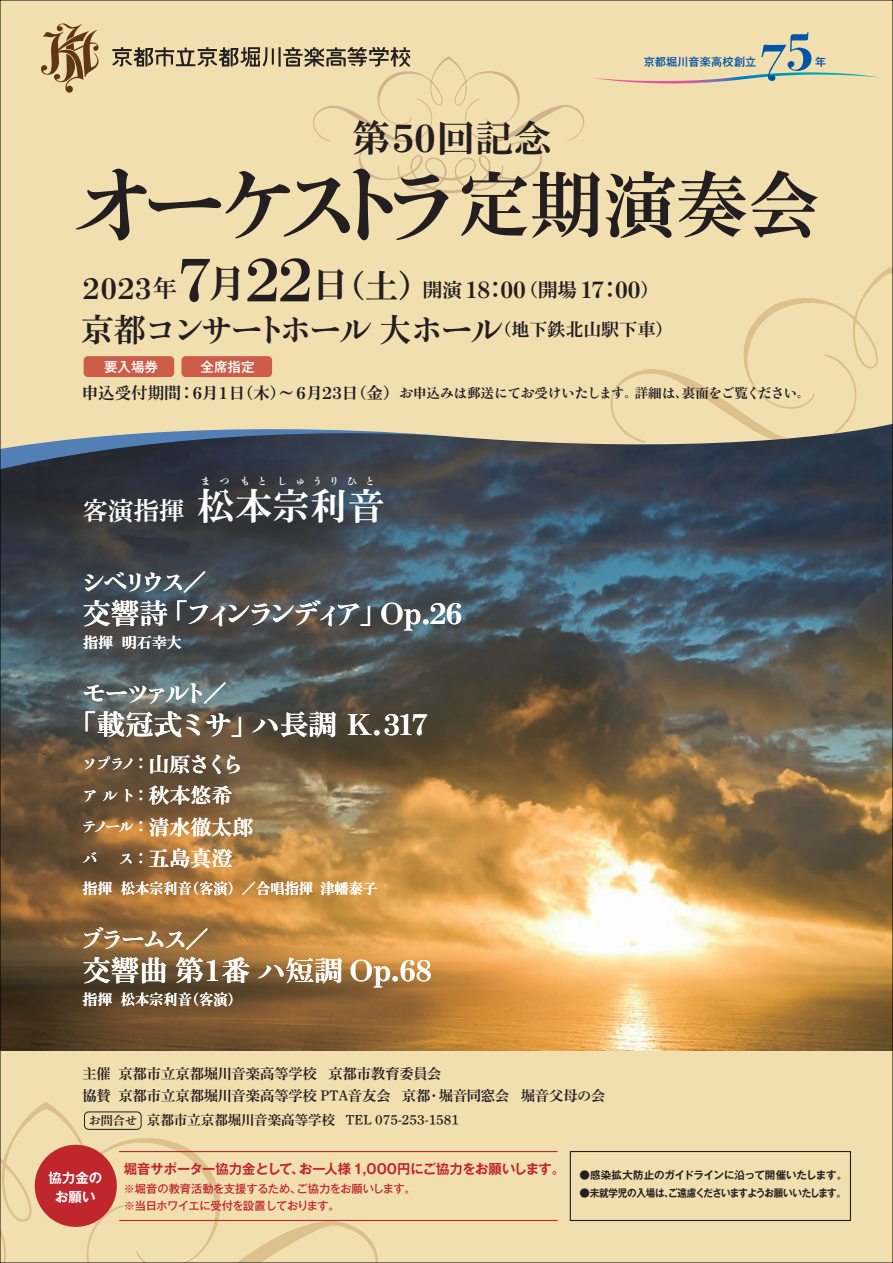
<style>
.page{position:relative;width:893px;height:1263px;background:#fff}
.page>*{position:absolute;margin:0;border:0;box-sizing:border-box;transform-origin:0 0}
.t1{font:85.5px "Ro H Min Sink Std XB";letter-spacing:-.28em;color:#231f20}
.t2{font:700 55.5px "Bodoni Svty Two OSITCTT";color:#0154a6}
.t3{font:37.5px "Ro H Min Sink Std XB";color:#fff}
.t4{font:37.5px "Ro H Min Sink Std XB";letter-spacing:.04em;color:#231f20}
.t5{font:33px "Ro H Min Sink Std XB";letter-spacing:-.07em;color:#231f20}
.t6{font:28.5px "Ro H Min Sink Std XB";color:#fff}
.t7{font:28.5px "Ro H Min Sink Std XB";letter-spacing:-.195em;color:#fff}
.t8{font:28.5px "Ro H Min Sink Std XB";color:#231f20}
.t9{font:24px "Ro H Min Sink Std XB";letter-spacing:-.145em;color:#fff}
.t10{font:22.5px "Ro H Min Sink Std XB";color:#231f20}
.t11{font:21px "Ro H Min Sink Std XB";color:#fff}
.t12{font:15px "Ro H Min Sink Std XB";color:#fff}
.t13{font:15px/31.5px "Ro H Min Sink Std XB";letter-spacing:-.095em;color:#fff}
.t14{font:14.25px/22.5px "Shuei Min Pro B";color:#231f20}
.t15{font:13.5px "Ro H Min Sink Std XB";letter-spacing:-.005em;color:#231f20}
.t16{font:700 13.5px "Gothic MB101 Pr 6 N De";color:#c0262d}
.t17{font:13.5px "Shuei Min Pro B";color:#231f20}
.t18{font:500 13.5px "Gothic MB101 Pr 6 N";color:#fff}
.t19{font:700 13.5px/19.5px "Gothic MB101 Pr 6 N De";color:#fff;text-align:center}
.t20{font:500 11.25px/16.5px "Gothic MB101 Pr 6 N";letter-spacing:-.03em;color:#c0262d}
.t21{font:500 11.1px "Gothic MB101 Pr 6 N";letter-spacing:.015em;color:#0154a6}
.t22{font:700 10.5px "Gothic MB101 Pr 6 N De";letter-spacing:-.025em;color:#231f20}
.t23{font:10.5px "Shuei Shogo M Std H";letter-spacing:.7em;color:#fff}
.s1{font-size:72px}
.s2{font-size:58.5px}
.s3{font-size:39px}
.s4{font-size:36.6px}
.s5{font-size:33px}
.s6{font-size:19.5px}
.s7{font-size:24px}
.s8{font-size:16.5px}
.s9{font-size:25.5px}
.s10{font-size:21px}
.s11{font-size:15px}
.s12{font-size:12px}
</style>
<div class="page">
<img style="left:2px;top:472px;width:889px;height:580px">
<svg style="left:2px;top:456px;width:889px;height:16px;background:#333b49"></svg>
<div style="left:0;top:1052px;width:893px;height:211px;background:#f2dfb0"></div>
<div style="left:2px;top:2px;width:889px;height:454px;background:#f2dfb0"></div>
<svg style="left:2px;top:1102px;width:386px;height:159px"></svg>
<svg style="left:608px;top:267px;width:283px;height:177px;background:#ead8aa"></svg>
<svg style="left:40px;top:23px;width:59px;height:70px;background:#c0a579"></svg>
<div style="left:84px;top:356px;width:90px;height:21px;background:#cc5e49;border-radius:4px"></div>
<div style="left:182px;top:356px;width:90px;height:21px;background:#cc5e49;border-radius:4px"></div>
<div style="left:84px;top:1112px;width:57px;height:17px;border:1px solid #231f20;border-radius:4px"></div>
<hr style="left:119px;top:1151px;width:438px;height:1px;background:#c0262d">
<hr style="left:119px;top:1220px;width:438px;height:1px;background:#c0262d">
<div style="left:570px;top:1151px;width:281px;height:70px;border:1px solid #231f20"></div>
<div style="left:35px;top:1145px;width:82px;height:82px;background:#c0262d;border-radius:50%"></div>
<svg style="left:112px;top:47px;width:769px;height:147px;background:#ecd9ac"></svg>
<h2 class="t2" style="left:760px;top:12px;width:53px">75</h2>
<p class="t21" style="left:644px;top:52px;width:114px">京都堀川音楽高校創立</p>
<p class="t21" style="left:815px;top:52px;width:13px">年</p>
<h3 class="t4" style="left:352px;top:115px;width:200px">第50回記念</h3>
<h1 class="t1" style="left:72px;top:151px;width:750px">オーケストラ<span class="s1">定期演奏会</span></h1>
<h3 class="t10" style="left:179px;top:276px;width:482px"><span class="s2">7</span><span class="s3">月</span><span class="s2">22</span><span class="s4">日</span><span class="s5">（土）</span><span class="s6">開演</span> 18：00<span class="s6">（開場</span> 17：00<span class="s6">）</span></h3>
<h3 class="t5" style="left:81px;top:309px;width:594px">京都コンサートホール 大ホール<sup>（地下鉄北山駅下車）</sup></h3>
<h3 class="t8" style="left:83px;top:271px;width:95px">2023<span class="s7">年</span></h3>
<p class="t18" style="left:104px;top:355px;width:55px">要入場券</p>
<p class="t18" style="left:201px;top:355px;width:55px">全席指定</p>
<p class="t15" style="left:82px;top:385px;width:730px"><span class="s8">申込受付期間：6月1日（木）～6月23日（金）</span>お申込みは郵送にてお受けいたします。詳細は、裏面をご覧ください。</p>
<p class="t23" style="left:200px;top:473px;width:177px">まつ もと しゅうりひと</p>
<h3 class="t3" style="left:82px;top:483px;width:304px"><span class="s9">客演指揮</span> 松本宗利音</h3>
<h3 class="t9" style="left:81px;top:567px;width:127px">シベリウス／</h3>
<h3 class="t7" style="left:82px;top:595px;width:381px">交響詩「フィンランディア」Op.26</h3>
<p class="t12" style="left:83px;top:633px;width:100px">指揮 明石幸大</p>
<h3 class="t9" style="left:82px;top:678px;width:146px">モーツァルト／</h3>
<h3 class="t6" style="left:68px;top:706px;width:362px">「載冠式ミサ」ハ長調 K.317</h3>
<p class="t13" style="left:82px;top:748px;width:173px">ソプラノ ：<span class="s10">山原さくら</span>アルト ：<span class="s10">秋本悠希<br></span>テノール ：<span class="s10">清水徹太郎</span>バ</p>
<h3 class="t11" style="left:119px;top:845px;width:115px"><span class="s11">ス ：</span>五島真澄</h3>
<p class="t12" style="left:82px;top:879px;width:296px">指揮 松本宗利音（客演）／合唱指揮 津幡泰子</p>
<h3 class="t9" style="left:80px;top:924px;width:131px">ブラームス／</h3>
<h3 class="t6" style="left:82px;top:952px;width:351px">交響曲 第1番 ハ短調 Op.68</h3>
<p class="t12" style="left:82px;top:990px;width:161px">指揮 松本宗利音（客演）</p>
<p class="t14" style="left:82px;top:1061px;width:525px">主催 京都市立京都堀川音楽高等学校 京都市教育委員会<br>協賛 京都市立京都堀川音楽高等学校 PTA音友会 京都・堀音同窓会 堀音父母の会</p>
<p class="t17" style="left:89px;top:1110px;width:372px"><span class="s12">お問合せ</span> 京都市立京都堀川音楽高等学校 TEL 075-253-1581</p>
<p class="t19" style="left:48px;top:1167px;width:55px">協力金のお願い</p>
<p class="t16" style="left:124px;top:1158px;width:443px">堀音サポーター協力金として、お一人様1,000円にご協力をお願いします。</p>
<p class="t20" style="left:124px;top:1180px;width:294px">※堀音の教育活動を支援するため、ご協力をお願いします。※当日ホワイエに受付を設置しております。</p>
<p class="t22" style="left:579px;top:1167px;width:269px">●感染拡大防止のガイドラインに沿って開催いたします。</p>
<p class="t22" style="left:579px;top:1185px;width:268px">●未就学児の入場は、ご遠慮くださいますようお願いいたします。</p>
</div>
